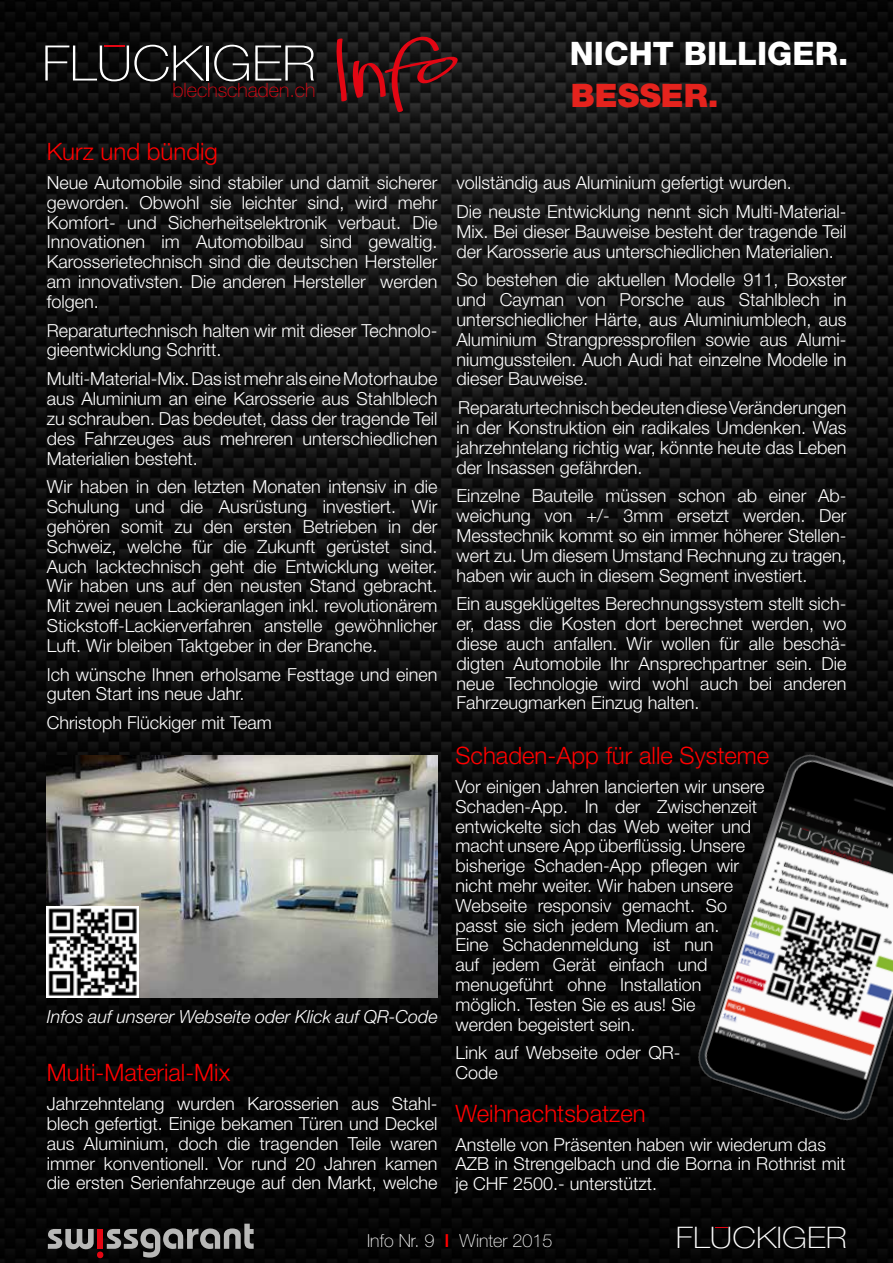
<style>
.page{position:relative;width:893px;height:1263px;background:#fff}
.page>*{position:absolute;margin:0;border:0;box-sizing:border-box;transform-origin:0 0}
.t1{font:100 49.05px "Helvetica Neue";color:#fff;scale:1.09 1}
.t2{font:800 32.4px "Helvetica Neue";color:#fff}
.t3{font:900 32.4px "Helvetica Neue";color:#e5231d}
.t4{font:100 29.7px "Helvetica Neue";color:#fff;scale:1.12 1}
.t5{font:300 24px "Helvetica Neue";color:#f00}
.t6{font:100 19.8px "Helvetica Neue";color:#e30613}
.t7{font:300 18px/19.8px "Helvetica Neue";color:#fff;text-align:justify}
.t8{font:italic 300 18px "Helvetica Neue";color:#fff}
.t9{font:100 18px "Helvetica Neue";color:#fff}
.s1{font-weight:500;color:#f00}
</style>
<div class="page">
<img style="left:0;top:0;width:893px;height:1263px">
<svg style="left:715px;top:1226px;width:13px;height:1px"></svg>
<hr style="left:104px;top:45px;width:21px;height:2px;background:#e30613">
<svg style="left:334px;top:33px;width:132px;height:80px;background:#3c1619"></svg>
<div style="left:97px;top:1251px;width:6px;height:7px;background:#e30613;border-radius:50%"></div>
<div style="left:97px;top:1229px;width:6px;height:20px;background:#e30613"></div>
<svg style="left:48px;top:1229px;width:46px;height:20px"></svg>
<svg style="left:107px;top:1224px;width:147px;height:33px;background:#474747"></svg>
<img style="left:46px;top:756px;width:392px;height:241px">
<img style="left:689px;top:746px;width:204px;height:383px">
<img style="left:47px;top:906px;width:91px;height:91px">
<h1 class="t1" style="left:42px;top:35px;width:253px">FLUCKIGER</h1>
<p class="t6" style="left:172px;top:78px;width:145px">blechschaden.ch</p>
<h3 class="t5" style="left:47px;top:137px;width:173px">Kurz und bündig</h3>
<p class="t7" style="left:47px;top:172px;width:392px">Neue Automobile sind stabiler und damit sicherer geworden. Obwohl sie leichter sind, wird mehr Komfort- und Sicherheitselektronik verbaut. Die Innovationen im Automobilbau sind gewaltig.<br>Karosserietechnisch sind die deutschen Hersteller am innovativsten. Die anderen Hersteller werden folgen.</p>
<p class="t7" style="left:47px;top:320px;width:392px">Reparaturtechnisch halten wir mit dieser Technolo&shy;gieentwicklung Schritt.</p>
<p class="t7" style="left:47px;top:369px;width:392px">Multi-Material-Mix. Das ist mehr als eine Motorhaube aus Aluminium an eine Karosserie aus Stahlblech zu schrauben. Das bedeutet, dass der tragende Teil des Fahrzeuges aus mehreren unterschiedlichen Materialien besteht.</p>
<p class="t7" style="left:47px;top:477px;width:392px">Wir haben in den letzten Monaten intensiv in die Schulung und die Ausrüstung investiert. Wir gehören somit zu den ersten Betrieben in der Schweiz, welche für die Zukunft gerüstet sind.<br>Auch lacktechnisch geht die Entwicklung weiter.<br>Wir haben uns auf den neusten Stand gebracht.<br>Mit zwei neuen Lackieranlagen inkl. revolutionärem Stickstoff-Lackierverfahren anstelle gewöhnlicher Luft. Wir bleiben Taktgeber in der Branche.</p>
<p class="t7" style="left:47px;top:664px;width:392px">Ich wünsche Ihnen erholsame Festtage und einen guten Start ins neue Jahr.</p>
<p class="t7" style="left:47px;top:712px;width:227px">Christoph Flückiger mit Team</p>
<p class="t8" style="left:47px;top:1006px;width:393px">Infos auf unserer Webseite oder Klick auf QR-Code</p>
<h3 class="t5" style="left:47px;top:1058px;width:185px">Multi-Material-Mix</h3>
<p class="t7" style="left:47px;top:1093px;width:392px">Jahrzehntelang wurden Karosserien aus Stahl&shy;blech gefertigt. Einige bekamen Türen und Deckel aus Aluminium, doch die tragenden Teile waren immer konventionell. Vor rund 20 Jahren kamen die ersten Serienfahrzeuge auf den Markt, welche</p>
<h2 class="t2" style="left:570px;top:34px;width:280px">NICHT BILLIGER.</h2>
<h2 class="t3" style="left:571px;top:76px;width:149px">BESSER.</h2>
<p class="t7" style="left:456px;top:168px;width:392px;line-height:28.8px">vollständig aus Aluminium gefertigt wurden.<br>Die neuste Entwicklung nennt sich Multi-Material-</p>
<p class="t7" style="left:456px;top:221px;width:392px">Mix. Bei dieser Bauweise besteht der tragende Teil der Karosserie aus unterschiedlichen Materialien.</p>
<p class="t7" style="left:456px;top:270px;width:392px">So bestehen die aktuellen Modelle 911, Boxster und Cayman von Porsche aus Stahlblech in unterschiedlicher Härte, aus Aluminiumblech, aus Aluminium Strangpressprofilen sowie aus Alumi&shy;niumgussteilen. Auch Audi hat einzelne Modelle in dieser Bauweise.</p>
<p class="t7" style="left:456px;top:398px;width:392px">Reparaturtechnisch bedeuten diese Veränderungen in der Konstruktion ein radikales Umdenken. Was jahrzehntelang richtig war, könnte heute das Leben der Insassen gefährden.</p>
<p class="t7" style="left:456px;top:486px;width:392px">Einzelne Bauteile müssen schon ab einer Ab&shy;weichung von +/- 3mm ersetzt werden. Der Messtechnik kommt so ein immer höherer Stellen&shy;wert zu. Um diesem Umstand Rechnung zu tragen, haben wir auch in diesem Segment investiert.</p>
<p class="t7" style="left:456px;top:594px;width:392px">Ein ausgeklügeltes Berechnungssystem stellt sich&shy;er, dass die Kosten dort berechnet werden, wo diese auch anfallen. Wir wollen für alle beschä&shy;digten Automobile Ihr Ansprechpartner sein. Die neue Technologie wird wohl auch bei anderen Fahrzeugmarken Einzug halten.</p>
<h3 class="t5" style="left:455px;top:741px;width:315px">Schaden-App für alle Systeme</h3>
<p class="t7" style="left:455px;top:776px;width:311px;text-align:left">Vor einigen Jahren lancierten wir unsere<br>Schaden-App. In der Zwischenzeit entwickelte sich das Web weiter und macht unsere App überflüssig. Unsere bisherige Schaden-App pflegen wir nicht mehr weiter. Wir haben unsere<br>Webseite responsiv gemacht. So passt sie sich jedem Medium an.<br>Eine Schadenmeldung ist nun<br>auf jedem Gerät einfach und menugeführt ohne Installation möglich. Testen Sie es aus! Sie<br>werden begeistert sein.</p>
<p class="t7" style="left:455px;top:1043px;width:226px">Link auf Webseite oder QR-<br>Code</p>
<h3 class="t5" style="left:455px;top:1098px;width:192px">Weihnachtsbatzen</h3>
<p class="t7" style="left:455px;top:1134px;width:392px;text-align:left">Anstelle von Präsenten haben wir wiederum das<br>AZB in Strengelbach und die Borna in Rothrist mit je CHF 2500.- unterstützt.</p>
<p class="t9" style="left:367px;top:1231px;width:187px">Info Nr. 9 <span class="s1">I</span> Winter 2015</p>
<h3 class="t4" style="left:676px;top:1220px;width:154px">FLUCKIGER</h3>
</div>
